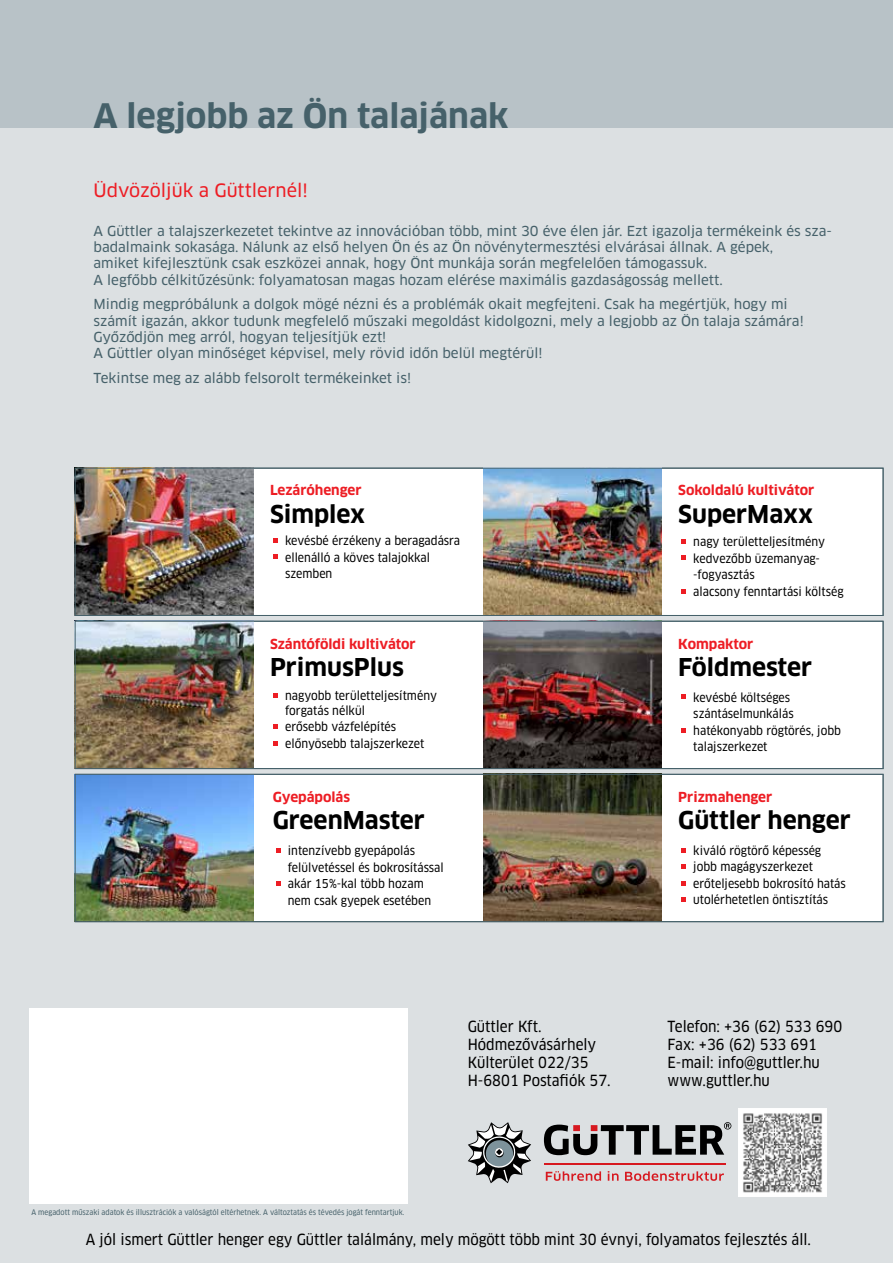
<style>
.page{position:relative;width:893px;height:1263px;background:#dce0e2}
.page>*{position:absolute;margin:0;border:0;box-sizing:border-box;transform-origin:0 0}
.t1{font:700 33px "Clan Pro";color:#46616a}
.t2{font:700 24px "Clan Pro";color:#000}
.t3{font:18px "Clan Pro News";color:#ed1d24}
.t4{font:15px/18px "Clan Pro Narr News";color:#000}
.t5{font:13.5px/16.2px "Clan Pro News";color:#46616a}
.t6{font:700 13.5px "Clan Pro";color:#ed1d24}
.t7{font:12px/16.5px "Clan Pro Narr News";color:#000}
.t8{font:7.5px "Clan Pro Narr News";color:#46616a}
</style>
<div class="page">
<div style="left:75px;top:621px;width:808px;height:147px;background:#fff"></div>
<div style="left:0;top:0;width:893px;height:128px;background:#b8c2c7"></div>
<div style="left:75px;top:468px;width:808px;height:148px;background:#fff"></div>
<img style="left:77px;top:470px;width:176px;height:144px">
<div style="left:75px;top:774px;width:808px;height:148px;background:#fff"></div>
<svg style="left:273px;top:538px;width:5px;height:5px"></svg>
<svg style="left:273px;top:555px;width:5px;height:4px"></svg>
<svg style="left:273px;top:694px;width:5px;height:4px"></svg>
<svg style="left:273px;top:725px;width:5px;height:4px"></svg>
<svg style="left:682px;top:540px;width:4px;height:4px"></svg>
<svg style="left:682px;top:556px;width:4px;height:4px"></svg>
<svg style="left:682px;top:695px;width:4px;height:4px"></svg>
<svg style="left:682px;top:728px;width:4px;height:4px"></svg>
<svg style="left:682px;top:589px;width:4px;height:5px"></svg>
<svg style="left:273px;top:741px;width:5px;height:4px"></svg>
<div style="left:30px;top:1008px;width:378px;height:195px;background:#fff"></div>
<svg style="left:468px;top:1122px;width:63px;height:61px"></svg>
<hr style="left:544px;top:1163px;width:181px;height:1px;background:#d71920">
<svg style="left:546px;top:1171px;width:178px;height:10px"></svg>
<svg style="left:544px;top:1122px;width:187px;height:33px"></svg>
<svg style="left:276px;top:848px;width:4px;height:4px"></svg>
<svg style="left:276px;top:881px;width:4px;height:5px"></svg>
<img style="left:483px;top:776px;width:178px;height:144px">
<svg style="left:682px;top:848px;width:4px;height:4px"></svg>
<svg style="left:682px;top:864px;width:4px;height:4px"></svg>
<svg style="left:682px;top:881px;width:4px;height:5px"></svg>
<svg style="left:682px;top:897px;width:4px;height:5px"></svg>
<img style="left:739px;top:1109px;width:88px;height:87px">
<img style="left:483px;top:470px;width:178px;height:144px">
<div style="left:75px;top:468px;width:808px;height:148px;border:1px solid #46616a"></div>
<img style="left:77px;top:623px;width:176px;height:144px">
<img style="left:483px;top:623px;width:178px;height:144px">
<div style="left:75px;top:621px;width:808px;height:148px;border:1px solid #46616a"></div>
<img style="left:77px;top:776px;width:176px;height:144px">
<div style="left:75px;top:774px;width:808px;height:148px;border:1px solid #46616a"></div>
<h1 class="t1" style="left:94px;top:97px;width:417px">A legjobb az Ön talajának</h1>
<h3 class="t3" style="left:94px;top:180px;width:216px">Üdvözöljük a Güttlernél!</h3>
<p class="t5" style="left:94px;top:223px;width:740px">A Güttler a talajszerkezetet tekintve az innovációban több, mint 30 éve élen jár. Ezt igazolja termékeink és sza&shy;badalmaink sokasága. Nálunk az első helyen Ön és az Ön növénytermesztési elvárásai állnak. A gépek,<br>amiket kifejlesztünk csak eszközei annak, hogy Önt munkája során megfelelően támogassuk.<br>A legfőbb célkitűzésünk: folyamatosan magas hozam elérése maximális gazdaságosság mellett.</p>
<p class="t5" style="left:94px;top:296px;width:712px">Mindig megpróbálunk a dolgok mögé nézni és a problémák okait megfejteni. Csak ha megértjük, hogy mi számít igazán, akkor tudunk megfelelő műszaki megoldást kidolgozni, mely a legjobb az Ön talaja számára!<br>Győződjön meg arról, hogyan teljesítjük ezt!<br>A Güttler olyan minőséget képvisel, mely rövid időn belül megtérül!</p>
<p class="t5" style="left:94px;top:370px;width:319px">Tekintse meg az alább felsorolt termékeinket is!</p>
<p class="t6" style="left:270px;top:482px;width:93px">Lezáróhenger</p>
<p class="t6" style="left:678px;top:482px;width:138px">Sokoldalú kultivátor</p>
<h2 class="t2" style="left:270px;top:500px;width:97px">Simplex</h2>
<h2 class="t2" style="left:678px;top:500px;width:136px">SuperMaxx</h2>
<p class="t7" style="left:285px;top:533px;width:177px">kevésbé érzékeny a beragadásra ellenálló a köves talajokkal szemben</p>
<p class="t7" style="left:693px;top:534px;width:152px">nagy területteljesítmény kedvezőbb üzemanyag--fogyasztás<br>alacsony fenntartási költség</p>
<p class="t6" style="left:270px;top:636px;width:147px">Szántóföldi kultivátor</p>
<p class="t6" style="left:678px;top:636px;width:77px">Kompaktor</p>
<h2 class="t2" style="left:270px;top:653px;width:135px">PrimusPlus</h2>
<h2 class="t2" style="left:678px;top:653px;width:135px">Földmester</h2>
<p class="t7" style="left:285px;top:689px;width:153px;line-height:14.4px">nagyobb területteljesítmény forgatás nélkül</p>
<p class="t7" style="left:285px;top:719px;width:141px">erősebb vázfelépítés előnyösebb talajszerkezet</p>
<p class="t7" style="left:693px;top:689px;width:149px">kevésbé költséges szántáselmunkálás hatékonyabb rögtörés, jobb talajszerkezet</p>
<p class="t6" style="left:273px;top:789px;width:79px">Gyepápolás</p>
<h2 class="t2" style="left:273px;top:806px;width:154px">GreenMaster</h2>
<p class="t7" style="left:288px;top:842px;width:158px">intenzívebb gyepápolás felülvetéssel és bokrosítással akár 15%-kal több hozam nem csak gyepek esetében</p>
<p class="t6" style="left:678px;top:789px;width:96px">Prizmahenger</p>
<h2 class="t2" style="left:678px;top:806px;width:174px">Güttler henger</h2>
<p class="t7" style="left:693px;top:842px;width:154px">kiváló rögtörő képesség jobb magágyszerkezet erőteljesebb bokrosító hatás utolérhetetlen öntisztítás</p>
<p class="t4" style="left:468px;top:1018px;width:145px">Güttler Kft.<br>Hódmezővásárhely<br>Külterület 022/35<br>H-6801 Postafiók 57.</p>
<p class="t4" style="left:668px;top:1018px;width:176px">Telefon: +36 (62) 533 690<br>Fax: +36 (62) 533 691<br>E-mail: info@guttler.hu www.guttler.hu</p>
<p class="t8" style="left:31px;top:1208px;width:374px">A megadott műszaki adatok és illusztrációk a valóságtól eltérhetnek. A változtatás és tévedés jogát fenntartjuk.</p>
<p class="t4" style="left:86px;top:1230px;width:727px">A jól ismert Güttler henger egy Güttler találmány, mely mögött több mint 30 évnyi, folyamatos fejlesztés áll.</p>
</div>
